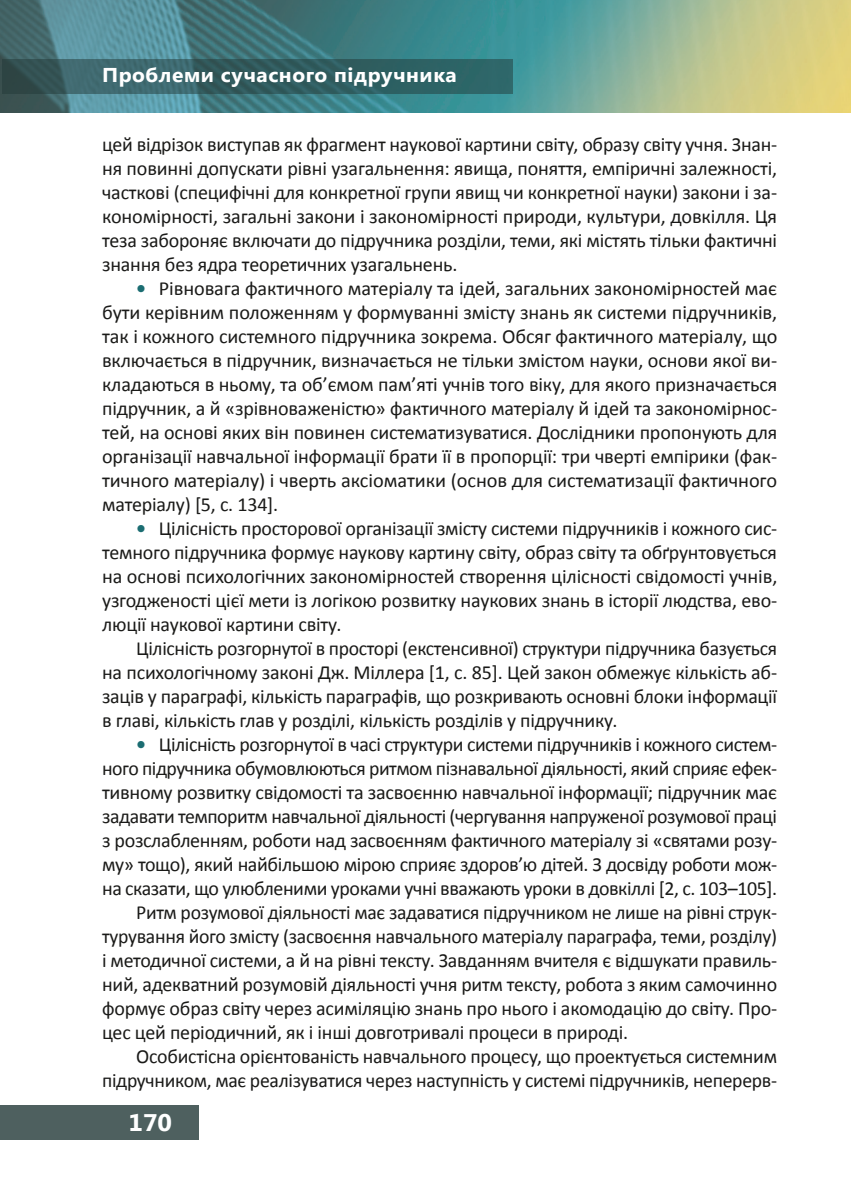
<style>
.page{position:relative;width:851px;height:1191px;background:#fff}
.page>*{position:absolute;margin:0;border:0;box-sizing:border-box;transform-origin:0 0}
.t1{font:700 24px "Segoe UI";color:#fff;scale:1.05 1}
.Main{font:20px/24px "Calibri";letter-spacing:-.01em;color:#1a1a18;text-align:justify}
.t2{font:700 20px "Segoe UI";letter-spacing:.025em;color:#fff;scale:1.05 1}
.s1{font-weight:700;color:#1b6d72}
</style>
<div class="page">
<img style="left:0;top:0;width:850px;height:113px">
<svg style="left:2px;top:60px;width:510px;height:34px;background:#335f62"></svg>
<div style="left:0;top:1106px;width:198px;height:34px;background:#4e605f"></div>
<p class="t2" style="left:102px;top:61px;width:339px">Проблеми сучасного підручника</p>
<p class="Main" style="left:102px;top:132px;width:676px">цей відрізок виступав як фрагмент наукової картини світу, образу світу учня. Знан&shy;ня повинні допускати рівні узагальнення: явища, поняття, емпіричні залежності, часткові (специфічні для конкретної групи явищ чи конкретної науки) закони і за&shy;кономірності, загальні закони і закономірності природи, культури, довкілля. Ця теза забороняє включати до підручника розділи, теми, які містять тільки фактичні знання без ядра теоретичних узагальнень.</p>
<p class="Main" style="left:102px;top:276px;width:676px;text-indent:34px"><span class="s1">•</span> Рівновага фактичного матеріалу та ідей, загальних закономірностей має бути керівним положенням у формуванні змісту знань як системи підручників, так і кожного системного підручника зокрема. Обсяг фактичного матеріалу, що включається в підручник, визначається не тільки змістом науки, основи якої ви&shy;кладаються в ньому, та об’ємом пам’яті учнів того віку, для якого призначається підручник, а й «зрівноваженістю» фактичного матеріалу й ідей та закономірнос&shy;тей, на основі яких він повинен систематизуватися. Дослідники пропонують для організації навчальної інформації брати її в пропорції: три чверті емпірики (фак&shy;тичного матеріалу) і чверть аксіоматики (основ для систематизації фактичного матеріалу) [5, с. 134].</p>
<p class="Main" style="left:102px;top:516px;width:676px;text-indent:34px"><span class="s1">•</span> Цілісність просторової організації змісту системи підручників і кожного сис&shy;темного підручника формує наукову картину світу, образ світу та обґрунтовується на основі психологічних закономірностей створення цілісності свідомості учнів, узгодженості цієї мети із логікою розвитку наукових знань в історії людства, ево&shy;люції наукової картини світу.</p>
<p class="Main" style="left:102px;top:636px;width:676px;text-indent:34px">Цілісність розгорнутої в просторі (екстенсивної) структури підручника базується на психологічному законі Дж. Міллера [1, с. 85]. Цей закон обмежує кількість аб&shy;заців у параграфі, кількість параграфів, що розкривають основні блоки інформації в главі, кількість глав у розділі, кількість розділів у підручнику.</p>
<p class="Main" style="left:102px;top:732px;width:676px;text-indent:34px"><span class="s1">•</span> Цілісність розгорнутої в часі структури системи підручників і кожного систем&shy;ного підручника обумовлюються ритмом пізнавальної діяльності, який сприяє ефек&shy;тивному розвитку свідомості та засвоєнню навчальної інформації; підручник має задавати темпоритм навчальної діяльності (чергування напруженої розумової праці з розслабленням, роботи над засвоєнням фактичного матеріалу зі «святами розу&shy;му» тощо), який найбільшою мірою сприяє здоров’ю дітей. З досвіду роботи мож&shy;на сказати, що улюбленими уроками учні вважають уроки в довкіллі [2, с. 103–105].</p>
<p class="Main" style="left:102px;top:900px;width:676px;text-indent:34px">Ритм розумової діяльності має задаватися підручником не лише на рівні струк&shy;турування його змісту (засвоєння навчального матеріалу параграфа, теми, розділу) і методичної системи, а й на рівні тексту. Завданням вчителя є відшукати правиль&shy;ний, адекватний розумовій діяльності учня ритм тексту, робота з яким самочинно формує образ світу через асиміляцію знань про нього і акомодацію до світу. Про&shy;цес цей періодичний, як і інші довготривалі процеси в природі.</p>
<p class="Main" style="left:102px;top:1044px;width:676px;text-align:right">Особистісна орієнтованість навчального процесу, що проектується системним підручником, має реалізуватися через наступність у системі підручників, неперерв-</p>
<p class="t1" style="left:128px;top:1105px;width:43px">170</p>
</div>
